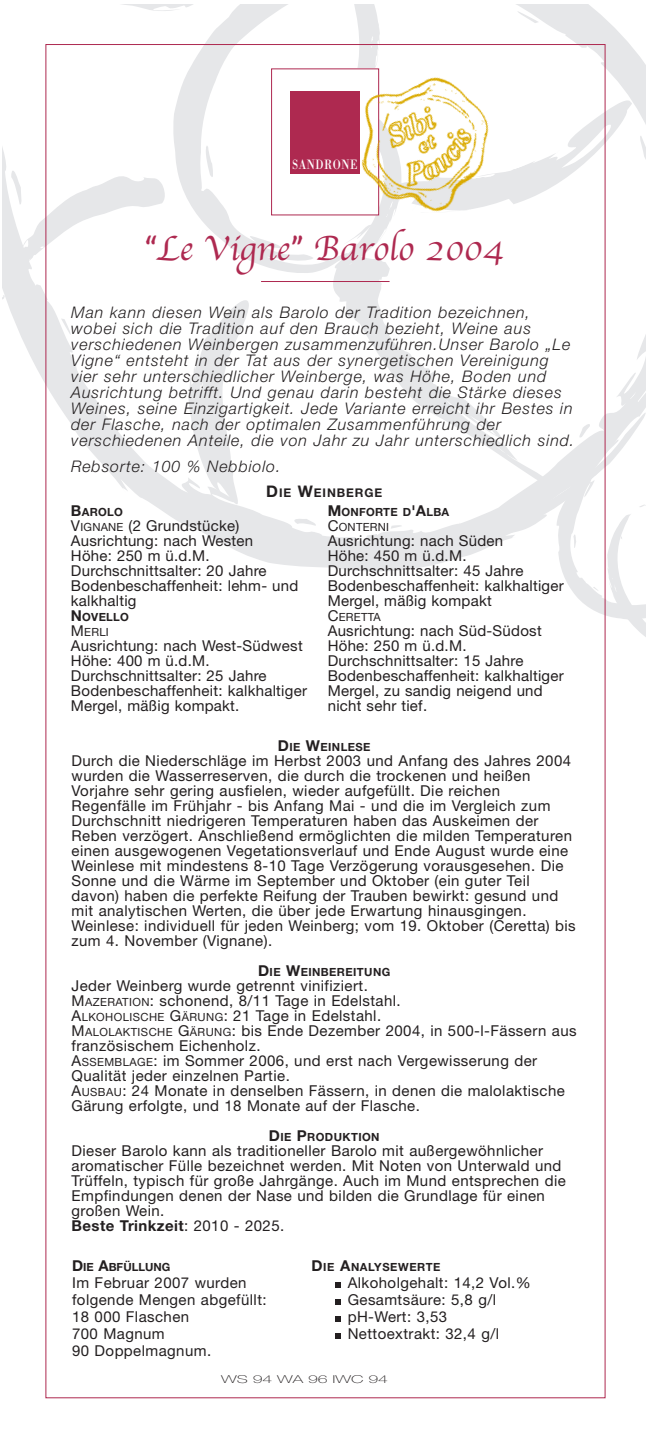
<style>
.page{position:relative;width:647px;height:1440px;background:#fff}
.page>*{position:absolute;margin:0;border:0;box-sizing:border-box;transform-origin:0 0}
.t1{font:36px "Apple Chancery";color:#ae2950}
.t2{font:italic 300 16px/16px "Helvetica Neue";letter-spacing:.055em;color:#231f20}
.t3{font:15px/15px "Helvetica Neue";letter-spacing:.03em;color:#231f20}
.t4{font:14px "Bodoni";letter-spacing:.05em;color:#fff;scale:.8 1}
.t5{font:700 12px "Helvetica Neue";letter-spacing:.075em;color:#231f20}
.t6{font:700 11.2px/15px "Helvetica Neue";letter-spacing:.035em;color:#231f20}
.t7{font:700 11.2px "Helvetica Neue";color:#231f20}
.t8{font:11.2px "Helvetica Neue";letter-spacing:.02em;color:#231f20}
.t9{font:100 10.8px "Helvetica Neue LT Pro";color:#231f20;scale:1.61 1}
.s1{font-family:"Mistral"}
.s2{font-size:16px}
.s3{font-size:15px}
.s4{font-size:11.2px}
.s5{font-weight:400;font-size:15px}
.s6{font-weight:400}
.s7{font-weight:700}
</style>
<div class="page">
<svg style="left:3px;top:151px;width:164px;height:363px"></svg>
<svg style="left:61px;top:319px;width:11px;height:16px"></svg>
<svg style="left:173px;top:5px;width:471px;height:352px"></svg>
<svg style="left:188px;top:294px;width:61px;height:63px"></svg>
<svg style="left:330px;top:271px;width:221px;height:86px"></svg>
<svg style="left:3px;top:295px;width:2px;height:6px"></svg>
<svg style="left:3px;top:168px;width:164px;height:121px"></svg>
<svg style="left:130px;top:5px;width:109px;height:7px"></svg>
<svg style="left:167px;top:357px;width:477px;height:215px"></svg>
<svg style="left:292px;top:518px;width:25px;height:8px"></svg>
<svg style="left:390px;top:525px;width:12px;height:4px"></svg>
<svg style="left:97px;top:448px;width:82px;height:60px"></svg>
<svg style="left:487px;top:402px;width:157px;height:250px"></svg>
<svg style="left:291px;top:5px;width:353px;height:266px"></svg>
<svg style="left:335px;top:1333px;width:5px;height:6px"></svg>
<svg style="left:335px;top:1316px;width:5px;height:6px"></svg>
<svg style="left:335px;top:1299px;width:5px;height:6px"></svg>
<svg style="left:335px;top:1282px;width:5px;height:6px"></svg>
<hr style="left:261px;top:281px;width:128px;height:1px;background:#ae2950">
<div style="left:271px;top:69px;width:107px;height:146px;background:#fff"></div>
<div style="left:271px;top:68px;width:108px;height:147px;border:1px solid #ae2950"></div>
<div style="left:290px;top:91px;width:69px;height:83px;background:#ae2950"></div>
<img style="left:330px;top:54px;width:188px;height:182px">
<p class="t4" style="left:292px;top:156px;width:83px">SANDRONE</p>
<h1 class="t1" style="left:143px;top:227px;width:362px"><span class="s1">“</span>Le Vigne<span class="s1">”</span> Barolo 2004</h1>
<p class="t2" style="left:71px;top:304px;width:504px">Man kann diesen Wein als Barolo der Tradition bezeichnen, wobei sich die Tradition auf den Brauch bezieht, Weine aus verschiedenen Weinbergen zusammenzuführen.Unser Barolo „Le Vigne“ entsteht in der Tat aus der synergetischen Vereinigung vier sehr unterschiedlicher Weinberge, was Höhe, Boden und Ausrichtung betrifft. Und genau darin besteht die Stärke dieses Weines, seine Einzigartigkeit. Jede Variante erreicht ihr Bestes in der Flasche, nach der optimalen Zusammenführung der verschiedenen Anteile, die von Jahr zu Jahr unterschiedlich sind.</p>
<p class="t2" style="left:71px;top:458px;width:211px">Rebsorte: 100 % Nebbiolo.</p>
<p class="t5" style="left:266px;top:486px;width:117px"><span class="s2">D</span>IE <span class="s2">W</span>EINBERGE</p>
<p class="t6" style="left:71px;top:504px;width:53px"><span class="s3">B</span>AROLO</p>
<p class="t3" style="left:71px;top:518px;width:229px">V<span class="s4">IGNANE</span> (2 Grundstücke)<br>Ausrichtung: nach Westen<br>Höhe: 250 m ü.d.M.<br>Durchschnittsalter: 20 Jahre<br>Bodenbeschaffenheit: lehm- und kalkhaltig</p>
<p class="t6" style="left:71px;top:609px;width:59px"><span class="s3">N</span>OVELLO<br><span class="s5">M</span><span class="s6">ERLI</span></p>
<p class="t3" style="left:71px;top:638px;width:237px">Ausrichtung: nach West-Südwest<br>Höhe: 400 m ü.d.M.<br>Durchschnittsalter: 25 Jahre<br>Bodenbeschaffenheit: kalkhaltiger<br>Mergel, mäßig kompakt.</p>
<p class="t6" style="left:327px;top:504px;width:123px"><span class="s3">M</span>ONFORTE D<span class="s3">'A</span>LBA<br><span class="s5">C</span><span class="s6">ONTERNI</span></p>
<p class="t3" style="left:327px;top:533px;width:237px">Ausrichtung: nach Süden<br>Höhe: 450 m ü.d.M.<br>Durchschnittsalter: 45 Jahre<br>Bodenbeschaffenheit: kalkhaltiger<br>Mergel, mäßig kompakt</p>
<p class="t8" style="left:327px;top:610px;width:54px"><span class="s3">C</span>ERETTA</p>
<p class="t3" style="left:327px;top:623px;width:237px">Ausrichtung: nach Süd-Südost<br>Höhe: 250 m ü.d.M.<br>Durchschnittsalter: 15 Jahre<br>Bodenbeschaffenheit: kalkhaltiger<br>Mergel, zu sandig neigend und nicht sehr tief.</p>
<p class="t6" style="left:278px;top:739px;width:94px"><span class="s3">D</span>IE <span class="s3">W</span>EINLESE</p>
<p class="t3" style="left:71px;top:753px;width:505px">Durch die Niederschläge im Herbst 2003 und Anfang des Jahres 2004 wurden die Wasserreserven, die durch die trockenen und heißen Vorjahre sehr gering ausfielen, wieder aufgefüllt. Die reichen Regenfälle im Frühjahr - bis Anfang Mai - und die im Vergleich zum Durchschnitt niedrigeren Temperaturen haben das Auskeimen der Reben verzögert. Anschließend ermöglichten die milden Temperaturen einen ausgewogenen Vegetationsverlauf und Ende August wurde eine Weinlese mit mindestens 8-10 Tage Verzögerung vorausgesehen. Die Sonne und die Wärme im September und Oktober (ein guter Teil davon) haben die perfekte Reifung der Trauben bewirkt: gesund und mit analytischen Werten, die über jede Erwartung hinausgingen.<br>Weinlese: individuell für jeden Weinberg; vom 19. Oktober (Ceretta) bis zum 4. November (Vignane).</p>
<p class="t6" style="left:258px;top:964px;width:134px"><span class="s3">D</span>IE <span class="s3">W</span>EINBEREITUNG</p>
<p class="t3" style="left:71px;top:978px;width:506px">Jeder Weinberg wurde getrennt vinifiziert.<br>M<span class="s4">AZERATION</span>: schonend, 8/11 Tage in Edelstahl.<br>A<span class="s4">LKOHOLISCHE</span> G<span class="s4">ÄRUNG</span>: 21 Tage in Edelstahl.<br>M<span class="s4">ALOLAKTISCHE</span> G<span class="s4">ÄRUNG</span>: bis Ende Dezember 2004, in 500-l-Fässern aus französischem Eichenholz.<br>A<span class="s4">SSEMBLAGE</span>: im Sommer 2006, und erst nach Vergewisserung der Qualität jeder einzelnen Partie.<br>A<span class="s4">USBAU</span>: 24 Monate in denselben Fässern, in denen die malolaktische Gärung erfolgte, und 18 Monate auf der Flasche.</p>
<p class="t6" style="left:269px;top:1129px;width:112px"><span class="s3">D</span>IE <span class="s3">P</span>RODUKTION</p>
<p class="t3" style="left:71px;top:1143px;width:495px">Dieser Barolo kann als traditioneller Barolo mit außergewöhnlicher aromatischer Fülle bezeichnet werden. Mit Noten von Unterwald und Trüffeln, typisch für große Jahrgänge. Auch im Mund entsprechen die Empfindungen denen der Nase und bilden die Grundlage für einen großen Wein.<br><span class="s7">Beste Trinkzeit</span>: 2010 - 2025.</p>
<p class="t7" style="left:72px;top:1260px;width:100px"><span class="s3">D</span>IE <span class="s3">A</span>BFÜLLUNG</p>
<p class="t3" style="left:72px;top:1274px;width:196px;line-height:17px">Im Februar 2007 wurden folgende Mengen abgefüllt:<br>18 000 Flaschen<br>700 Magnum<br>90 Doppelmagnum.</p>
<p class="t6" style="left:311px;top:1259px;width:130px"><span class="s3">D</span>IE <span class="s3">A</span>NALYSEWERTE</p>
<p class="t3" style="left:347px;top:1274px;width:184px;line-height:17px">Alkoholgehalt: 14,2 Vol.%<br>Gesamtsäure: 5,8 g/l pH-Wert: 3,53<br>Nettoextrakt: 32,4 g/l</p>
<p class="t9" style="left:221px;top:1373px;width:105px">WS 94 WA 96 IWC 94</p>
</div>
